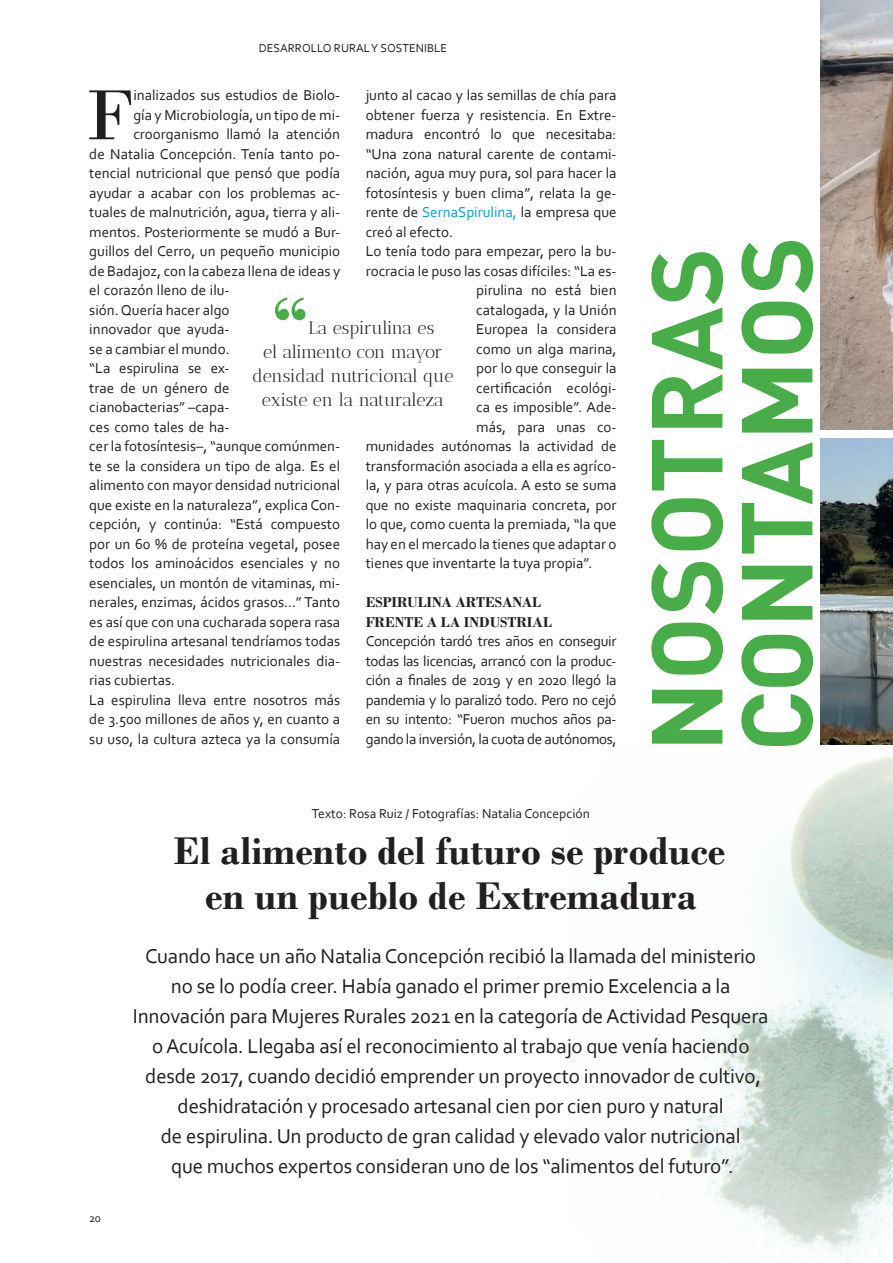
<style>
.page{position:relative;width:893px;height:1263px;background:#fff}
.page>*{position:absolute;margin:0;border:0;box-sizing:border-box;transform-origin:0 0}
.t1{font:700 99px/90px "DIN Pro";letter-spacing:.01em;color:#48ac48}
.t2{font:700 75px "Bodoni";color:#48ac48}
.párrafo_capitular_P{font:74.55px "Bodoni";color:#231f20}
.titulo_H1{font:700 40.5px/45px "Bodoni";color:#231f20;text-align:center}
.entradilla_H2{font:21px/30px "Corbel";letter-spacing:-.01em;color:#231f20;text-align:center}
.t3{font:18px "Antic Didone";letter-spacing:-.035em;color:#231f20}
.cuerpo_de_texto_P{font:15px/19.5px "Corbel";color:#231f20;text-align:justify}
.párrafo_capitular_P-2{font:15px "Corbel";color:#231f20}
.subtitulo_H3{font:700 15px/19.5px "Bodoni";color:#231f20}
.antetitulo_H1{font:13.5px "Corbel";color:#231f20}
.t4{font:12px "Corbel";color:#231f20}
.s1{color:#009fda}
</style>
<div class="page">
<img style="left:682px;top:756px;width:211px;height:507px">
<img style="left:821px;top:0;width:72px;height:429px">
<img style="left:821px;top:438px;width:72px;height:306px">
<p class="t4" style="left:259px;top:40px;width:190px">DESARROLLO RURAL Y SOSTENIBLE</p>
<p class="cuerpo_de_texto_P" style="left:366px;top:85px;width:252px">junto al cacao y las semillas de chía para obtener fuerza y resistencia. En Extre&shy;madura encontró lo que necesitaba: “Una zona natural carente de contami&shy;nación, agua muy pura, sol para hacer la fotosíntesis y buen clima”, relata la ge&shy;rente de <span class="s1">SernaSpirulina,</span> la empresa que creó al efecto.</p>
<p class="cuerpo_de_texto_P" style="left:366px;top:241px;width:252px">Lo tenía todo para empezar, pero la bu-</p>
<p class="cuerpo_de_texto_P" style="left:366px;top:261px;width:252px">rocracia le puso las cosas difíciles: “La es-</p>
<p class="cuerpo_de_texto_P" style="left:476px;top:280px;width:142px">pirulina no está bien</p>
<p class="cuerpo_de_texto_P" style="left:476px;top:300px;width:142px">catalogada, y la Unión</p>
<p class="cuerpo_de_texto_P" style="left:476px;top:319px;width:142px">Europea la considera</p>
<p class="cuerpo_de_texto_P" style="left:476px;top:339px;width:142px">como un alga marina,</p>
<p class="cuerpo_de_texto_P" style="left:476px;top:358px;width:142px">por lo que conseguir la</p>
<p class="cuerpo_de_texto_P" style="left:476px;top:378px;width:142px">certificación ecológi-</p>
<p class="cuerpo_de_texto_P" style="left:476px;top:397px;width:142px">ca es imposible”. Ade-</p>
<p class="cuerpo_de_texto_P" style="left:476px;top:417px;width:142px">más, para unas co-</p>
<p class="cuerpo_de_texto_P" style="left:366px;top:436px;width:252px">munidades autónomas la actividad de</p>
<p class="cuerpo_de_texto_P" style="left:366px;top:456px;width:252px">transformación asociada a ella es agríco-</p>
<p class="cuerpo_de_texto_P" style="left:366px;top:475px;width:252px">la, y para otras acuícola. A esto se suma</p>
<p class="cuerpo_de_texto_P" style="left:366px;top:495px;width:252px">que no existe maquinaria concreta, por</p>
<p class="cuerpo_de_texto_P" style="left:366px;top:514px;width:252px">lo que, como cuenta la premiada, “la que</p>
<p class="cuerpo_de_texto_P" style="left:366px;top:534px;width:252px">hay en el mercado la tienes que adaptar o</p>
<p class="cuerpo_de_texto_P" style="left:366px;top:553px;width:228px">tienes que inventarte la tuya propia”.</p>
<h3 class="subtitulo_H3" style="left:366px;top:593px;width:188px">ESPIRULINA ARTESANAL<br>FRENTE A LA INDUSTRIAL</h3>
<p class="cuerpo_de_texto_P" style="left:366px;top:631px;width:252px">Concepción tardó tres años en conseguir todas las licencias, arrancó con la produc&shy;ción a finales de 2019 y en 2020 llegó la pandemia y lo paralizó todo. Pero no cejó en su intento: “Fueron muchos años pa&shy;gando la inversión, la cuota de autónomos,</p>
<p class="párrafo_capitular_P" style="left:85px;top:71px;width:50px">F</p>
<p class="párrafo_capitular_P-2" style="left:133px;top:86px;width:208px">inalizados sus estudios de Biolo-</p>
<p class="párrafo_capitular_P-2" style="left:133px;top:105px;width:208px">gía y Microbiología, un tipo de mi-</p>
<p class="párrafo_capitular_P-2" style="left:133px;top:125px;width:208px">croorganismo llamó la atención</p>
<p class="párrafo_capitular_P-2" style="left:89px;top:144px;width:252px">de Natalia Concepción. Tenía tanto po-</p>
<p class="párrafo_capitular_P-2" style="left:89px;top:164px;width:252px">tencial nutricional que pensó que podía</p>
<p class="párrafo_capitular_P-2" style="left:89px;top:183px;width:252px">ayudar a acabar con los problemas ac-</p>
<p class="párrafo_capitular_P-2" style="left:89px;top:203px;width:252px">tuales de malnutrición, agua, tierra y ali-</p>
<p class="párrafo_capitular_P-2" style="left:89px;top:222px;width:252px">mentos. Posteriormente se mudó a Bur-</p>
<p class="párrafo_capitular_P-2" style="left:89px;top:242px;width:252px">guillos del Cerro, un pequeño municipio</p>
<p class="párrafo_capitular_P-2" style="left:89px;top:261px;width:252px">de Badajoz, con la cabeza llena de ideas y</p>
<p class="párrafo_capitular_P-2" style="left:89px;top:281px;width:142px">el corazón lleno de ilu-</p>
<p class="párrafo_capitular_P-2" style="left:89px;top:300px;width:142px">sión. Quería hacer algo</p>
<p class="párrafo_capitular_P-2" style="left:89px;top:320px;width:142px">innovador que ayuda-</p>
<p class="párrafo_capitular_P-2" style="left:89px;top:339px;width:142px">se a cambiar el mundo.</p>
<p class="cuerpo_de_texto_P" style="left:89px;top:358px;width:252px;text-align:left">“La espirulina se ex-<br>trae de un género de<br>cianobacterias” –capa-<br>ces como tales de ha-<br>cer la fotosíntesis–, “aunque comúnmen&shy;te se la considera un tipo de alga. Es el alimento con mayor densidad nutricional que existe en la naturaleza”, explica Con&shy;cepción, y continúa: “Está compuesto por un 60 % de proteína vegetal, posee todos los aminoácidos esenciales y no esenciales, un montón de vitaminas, mi&shy;nerales, enzimas, ácidos grasos…” Tanto es así que con una cucharada sopera rasa de espirulina artesanal tendríamos todas nuestras necesidades nutricionales dia&shy;rias cubiertas.</p>
<p class="cuerpo_de_texto_P" style="left:89px;top:690px;width:252px">La espirulina lleva entre nosotros más de 3.500 millones de años y, en cuanto a su uso, la cultura azteca ya la consumía</p>
<h2 class="t2" style="left:272px;top:278px;width:38px">“</h2>
<p class="t3" style="left:308px;top:317px;width:127px">La espirulina es</p>
<p class="t3" style="left:263px;top:341px;width:181px">el alimento con mayor</p>
<p class="t3" style="left:252px;top:365px;width:203px">densidad nutricional que</p>
<p class="t3" style="left:262px;top:389px;width:183px">existe en la naturaleza</p>
<h1 class="t1" style="left:638px;top:752px;width:517px;rotate:-90deg">NOSOTRAS<br>CONTAMOS</h1>
<p class="t4" style="left:89px;top:1211px;width:13px">20</p>
<h1 class="antetitulo_H1" style="left:312px;top:805px;width:280px">Texto: Rosa Ruiz / Fotografías: Natalia Concepción</h1>
<h1 class="titulo_H1" style="left:174px;top:828px;width:553px">El alimento del futuro se produce en un pueblo de Extremadura</h1>
<h2 class="entradilla_H2" style="left:133px;top:941px;width:637px">Cuando hace un año Natalia Concepción recibió la llamada del ministerio no se lo podía creer. Había ganado el primer premio Excelencia a la Innovación para Mujeres Rurales 2021 en la categoría de Actividad Pesquera o Acuícola. Llegaba así el reconocimiento al trabajo que venía haciendo desde 2017, cuando decidió emprender un proyecto innovador de cultivo, deshidratación y procesado artesanal cien por cien puro y natural<br>de espirulina. Un producto de gran calidad y elevado valor nutricional<br>que muchos expertos consideran uno de los “alimentos del futuro”.</h2>
</div>
